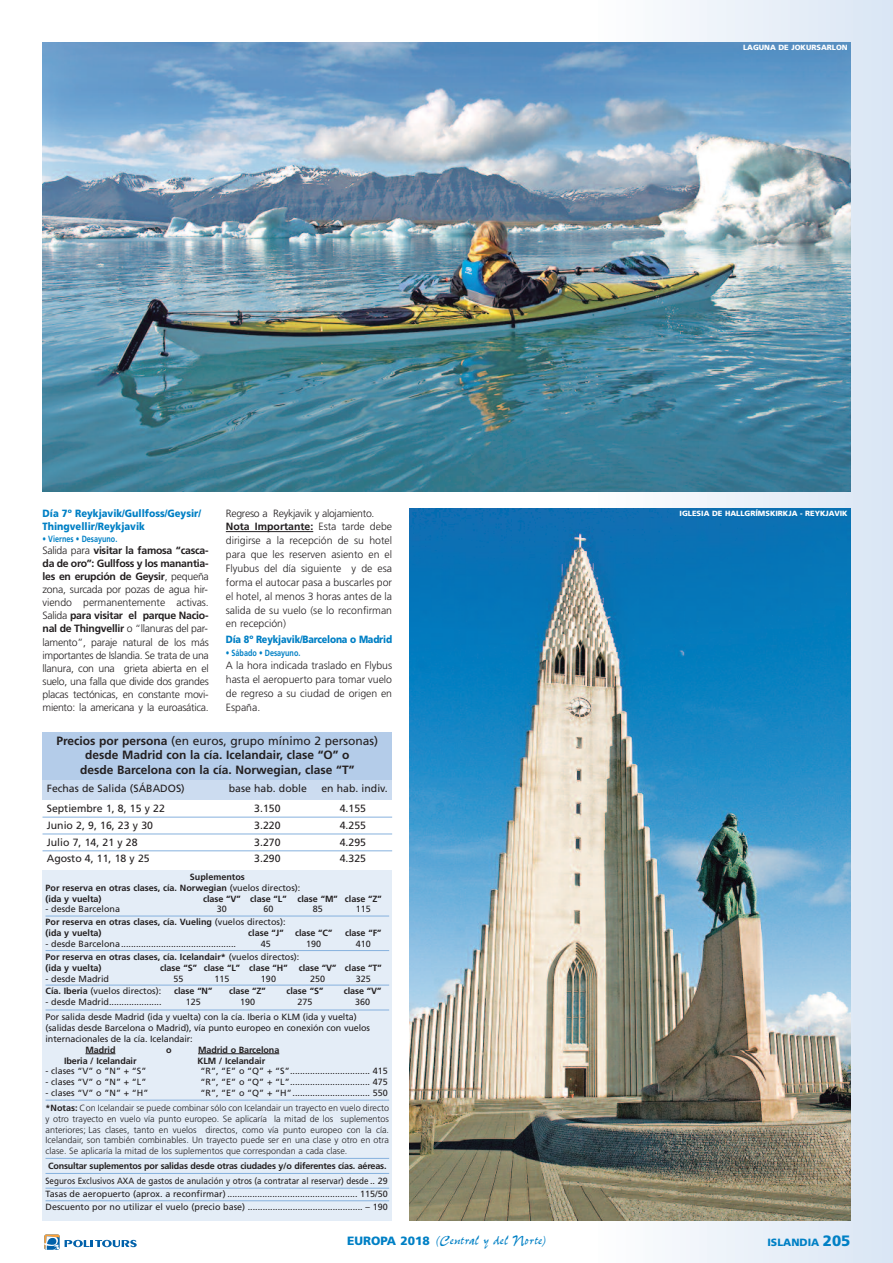
<style>
.page{position:relative;width:893px;height:1263px;background:#fff}
.page>*{position:absolute;margin:0;border:0;box-sizing:border-box;transform-origin:0 0}
.t1{font:15px "Pepita MT Std";color:#0080c5}
.t2{font:700 12px/14.4px "Frutiger LT Std";color:#231f20;text-align:center}
.t3{font:300 10.5px/13px "Frutiger LT Std";color:#231f20;text-align:justify}
.t4{font:10.5px "Frutiger LT Std";color:#231f20}
.t5{font:900 10.5px/13px "Frutiger LT Std";color:#0080c5;scale:.9 1}
.t6{font:900 10.5px "Frutiger LT Std";letter-spacing:-.02em;color:#0080c5;scale:.87 1}
.t7{font:900 10.5px "Frutiger LT Std";color:#0080c5}
.t8{font:9px/15px "Frutiger LT Std";color:#231f20}
.t9{font:300 9px/10.8px "Frutiger LT Std";color:#231f20;text-align:right}
.t10{font:700 9px/10.8px "Frutiger LT Std";color:#231f20}
.t11{font:9px/12.9px "Frutiger LT Std";color:#231f20;text-align:justify;scale:.9 1}
.t12{font:700 9px "Frutiger LT Std";letter-spacing:-.02em;color:#231f20}
.t13{font:700 9px "Frutiger LT Std";color:#0080c5;scale:.8 1}
.t14{font:900 7.5px "Frutiger LT Std";color:#fff}
.s1{font-weight:700}
.s2{font-weight:400}
.s3{font-size:15px}
</style>
<div class="page">
<svg style="left:592px;top:0;width:301px;height:1263px"></svg>
<svg style="left:44px;top:1234px;width:93px;height:16px"></svg>
<hr style="left:226px;top:531px;width:87px;height:1px;background:#231f20">
<hr style="left:43px;top:817px;width:349px;height:1px;background:#86b1de">
<hr style="left:43px;top:834px;width:349px;height:1px;background:#86b1de">
<hr style="left:43px;top:850px;width:349px;height:1px;background:#86b1de">
<div style="left:43px;top:780px;width:349px;height:19px;background:#ccdcf0"></div>
<div style="left:43px;top:870px;width:349px;height:350px;background:#e4edf7"></div>
<hr style="left:46px;top:916px;width:343px;height:1px;background:#86b1de">
<hr style="left:46px;top:950px;width:343px;height:1px;background:#86b1de">
<hr style="left:46px;top:985px;width:343px;height:1px;background:#86b1de">
<hr style="left:46px;top:1009px;width:343px;height:1px;background:#86b1de">
<hr style="left:85px;top:1053px;width:30px;height:1px;background:#231f20">
<hr style="left:198px;top:1053px;width:81px;height:1px;background:#231f20">
<hr style="left:46px;top:1100px;width:343px;height:1px;background:#86b1de">
<hr style="left:46px;top:1158px;width:343px;height:1px;background:#86b1de">
<hr style="left:46px;top:1173px;width:343px;height:1px;background:#86b1de">
<hr style="left:46px;top:1188px;width:343px;height:1px;background:#86b1de">
<hr style="left:46px;top:1200px;width:343px;height:1px;background:#86b1de">
<div style="left:43px;top:733px;width:349px;height:47px;background:#b4cce9"></div>
<img style="left:43px;top:43px;width:807px;height:449px">
<img style="left:409px;top:509px;width:441px;height:711px">
<p class="t5" style="left:43px;top:507px;width:178px">Día 7º Reykjavik/Gullfoss/Geysir/<br>Thingvellir/Reykjavik</p>
<p class="t13" style="left:43px;top:535px;width:95px">• Viernes • Desayuno.</p>
<p class="t3" style="left:43px;top:545px;width:168px">Salida para <span class="s1">visitar la famosa “casca&shy;da de oro”: Gullfoss y los manantia&shy;les en erupción de Geysir</span>, pequeña zona, surcada por pozas de agua hir&shy;viendo permanentemente activas.<br>Salida <span class="s1">para visitar el parque Nacio&shy;nal de Thingvellir</span> o “llanuras del par&shy;lamento”, paraje natural de los más importantes de Islandia. Se trata de una llanura, con una grieta abierta en el suelo, una falla que divide dos grandes placas tectónicas, en constante movi&shy;miento: la americana y la euroasática.</p>
<p class="t3" style="left:226px;top:507px;width:168px;line-height:13.8px;text-align:left">Regreso a Reykjavik y alojamiento.<br><span class="s1">Nota Importante:</span> Esta tarde debe dirigirse a la recepción de su hotel para que les reserven asiento en el<br>Flyubus del día siguiente y de esa forma el autocar pasa a buscarles por el hotel, al menos 3 horas antes de la salida de su vuelo (se lo reconfirman en recepción)</p>
<p class="t6" style="left:226px;top:636px;width:193px">Día 8º Reykjavik/Barcelona o Madrid</p>
<p class="t13" style="left:226px;top:649px;width:95px">• Sábado • Desayuno.</p>
<p class="t3" style="left:226px;top:660px;width:168px;line-height:13.8px">A la hora indicada traslado en Flybus hasta el aeropuerto para tomar vuelo de regreso a su ciudad de origen en España.</p>
<p class="t2" style="left:56px;top:735px;width:323px">Precios por persona <span class="s2">(en euros, grupo mínimo 2 personas) </span>desde Madrid con la cía. Icelandair, clase “O” o<br>desde Barcelona con la cía. Norwegian, clase “T”</p>
<p class="t4" style="left:47px;top:784px;width:139px">Fechas de Salida (SÁBADOS)</p>
<p class="t4" style="left:229px;top:784px;width:80px">base hab. doble</p>
<p class="t4" style="left:321px;top:784px;width:68px">en hab. indiv.</p>
<p class="t4" style="left:47px;top:804px;width:120px">Septiembre 1, 8, 15 y 22</p>
<p class="t4" style="left:254px;top:804px;width:28px">3.150</p>
<p class="t4" style="left:340px;top:804px;width:28px">4.155</p>
<p class="t4" style="left:47px;top:821px;width:108px">Junio 2, 9, 16, 23 y 30</p>
<p class="t4" style="left:254px;top:821px;width:28px">3.220</p>
<p class="t4" style="left:340px;top:821px;width:28px">4.255</p>
<p class="t4" style="left:47px;top:838px;width:92px">Julio 7, 14, 21 y 28</p>
<p class="t4" style="left:254px;top:838px;width:28px">3.270</p>
<p class="t4" style="left:340px;top:838px;width:28px">4.295</p>
<p class="t4" style="left:47px;top:854px;width:105px">Agosto 4, 11, 18 y 25</p>
<p class="t4" style="left:254px;top:854px;width:28px">3.290</p>
<p class="t4" style="left:340px;top:854px;width:28px">4.325</p>
<p class="t10" style="left:46px;top:872px;width:256px;text-indent:144px">Suplementos<br>Por reserva en otras clases, cía. Norwegian <span class="s2">(vuelos directos): </span>(ida y vuelta)</p>
<p class="t10" style="left:203px;top:894px;width:180px">clase “V” clase “L” clase “M” clase “Z”</p>
<p class="t8" style="left:46px;top:902px;width:76px">- desde Barcelona</p>
<p class="t8" style="left:217px;top:902px;width:12px">30</p>
<p class="t8" style="left:263px;top:902px;width:12px">60</p>
<p class="t8" style="left:313px;top:902px;width:12px">85</p>
<p class="t8" style="left:356px;top:902px;width:17px">115</p>
<p class="t10" style="left:46px;top:917px;width:242px;text-align:right">Por reserva en otras clases, cía. Vueling <span class="s2">(vuelos directos): </span>clase “J”</p>
<p class="t10" style="left:295px;top:928px;width:39px">clase “C”</p>
<p class="t10" style="left:345px;top:928px;width:38px">clase “F”</p>
<p class="t8" style="left:46px;top:937px;width:192px">- desde Barcelona..............................................</p>
<p class="t8" style="left:261px;top:937px;width:12px">45</p>
<p class="t8" style="left:306px;top:937px;width:17px">190</p>
<p class="t8" style="left:356px;top:937px;width:17px">410</p>
<p class="t10" style="left:46px;top:952px;width:255px">Por reserva en otras clases, cía. Icelandair* <span class="s2">(vuelos directos): </span>(ida y vuelta)</p>
<p class="t10" style="left:160px;top:963px;width:223px">clase “S” clase “L” clase “H” clase “V” clase “T”</p>
<p class="t8" style="left:46px;top:971px;width:65px">- desde Madrid</p>
<p class="t8" style="left:174px;top:971px;width:12px">55</p>
<p class="t8" style="left:214px;top:971px;width:17px">115</p>
<p class="t8" style="left:261px;top:971px;width:17px">190</p>
<p class="t8" style="left:310px;top:971px;width:17px">250</p>
<p class="t8" style="left:356px;top:971px;width:17px">325</p>
<p class="t8" style="left:46px;top:984px;width:117px"><span class="s1">Cía. Iberia</span> (vuelos directos):</p>
<p class="t10" style="left:174px;top:986px;width:40px">clase “N”</p>
<p class="t10" style="left:229px;top:986px;width:38px">clase “Z”</p>
<p class="t10" style="left:286px;top:986px;width:38px">clase “S”</p>
<p class="t10" style="left:344px;top:986px;width:39px">clase “V”</p>
<p class="t8" style="left:46px;top:995px;width:118px">- desde Madrid.....................</p>
<p class="t8" style="left:186px;top:995px;width:17px">125</p>
<p class="t8" style="left:240px;top:995px;width:17px">190</p>
<p class="t8" style="left:297px;top:995px;width:17px">275</p>
<p class="t8" style="left:46px;top:995px;width:326px;text-indent:310px">360<br>Por salida desde Madrid (ida y vuelta) con la cía. Iberia o KLM (ida y vuelta)</p>
<p class="t8" style="left:46px;top:1023px;width:326px;line-height:10.8px">(salidas desde Barcelona o Madrid), vía punto europeo en conexión con vuelos internacionales de la cía. Icelandair:</p>
<p class="t10" style="left:85px;top:1045px;width:32px">Madrid</p>
<p class="t10" style="left:166px;top:1045px;width:7px">o</p>
<p class="t10" style="left:198px;top:1045px;width:83px">Madrid o Barcelona</p>
<p class="t10" style="left:64px;top:1056px;width:74px">Iberia / Icelandair</p>
<p class="t10" style="left:198px;top:1056px;width:69px">KLM / Icelandair</p>
<p class="t8" style="left:46px;top:1064px;width:102px">- clases “V” o ”N” + “S”</p>
<p class="t8" style="left:200px;top:1064px;width:189px">“R”, “E” o “Q” + “S”................................ 415</p>
<p class="t8" style="left:46px;top:1075px;width:102px">- clases “V” o ”N” + “L”</p>
<p class="t8" style="left:200px;top:1075px;width:189px">“R”, “E” o “Q” + “L”................................ 475</p>
<p class="t8" style="left:46px;top:1086px;width:104px">- clases “V” o ”N” + “H”</p>
<p class="t9" style="left:46px;top:1086px;width:345px;line-height:15px"><span class="s2">“R”, “E” o “Q” + “H”............................... 550<br></span><span class="s1">*Notas:</span> Con Icelandair se puede combinar sólo con Icelandair un trayecto en vuelo directo</p>
<p class="t9" style="left:46px;top:1114px;width:345px;text-align:justify">y otro trayecto en vuelo vía punto europeo. Se aplicaría la mitad de los suplementos anteriores; Las clases, tanto en vuelos directos, como vía punto europeo con la cía.<br>Icelandair, son también combinables. Un trayecto puede ser en una clase y otro en otra clase. Se aplicaría la mitad de los suplementos que correspondan a cada clase.</p>
<p class="t12" style="left:48px;top:1162px;width:340px">Consultar suplementos por salidas desde otras ciudades y/o diferentes cías. aéreas.</p>
<p class="t11" style="left:46px;top:1175px;width:382px">Seguros Exclusivos AXA de gastos de anulación y otros (a contratar al reservar) desde .. 29<br>Tasas de aeropuerto (aprox. a reconfirmar) .................................................... 115/50<br>Descuento por no utilizar el vuelo (precio base) .............................................. – 190</p>
<p class="t14" style="left:743px;top:44px;width:106px">LAGUNA DE JOKURSARLON</p>
<p class="t14" style="left:680px;top:511px;width:170px">IGLESIA DE HALLGRÍMSKIRKJA - REYKJAVIK</p>
<h1 class="t1" style="left:347px;top:1230px;width:200px"><sub>EUROPA</sub> <sub>2018</sub> <sub>(</sub>Central y del Norte<sub>)</sub></h1>
<p class="t7" style="left:767px;top:1238px;width:85px">ISLANDIA <span class="s3">205</span></p>
</div>
